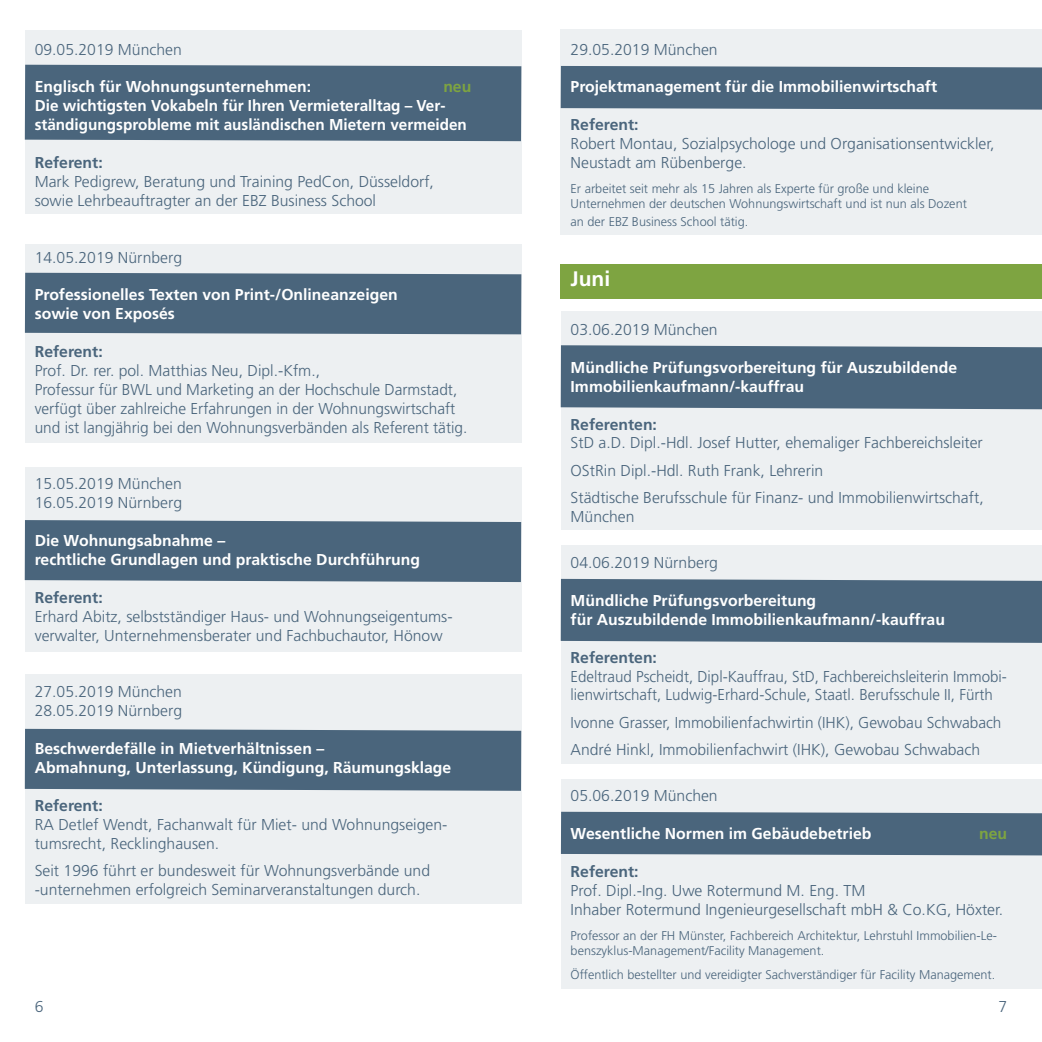
<style>
.page{position:relative;width:1042px;height:1042px;background:#fff}
.page>*{position:absolute;margin:0;border:0;box-sizing:border-box;transform-origin:0 0}
.t1{font:700 21px "Frutiger";color:#fff}
.t2{font:300 15.75px/18.9px "Frutiger";color:#4a657c}
.t3{font:700 15.75px/18.9px "Frutiger";color:#fff}
.t4{font:300 15.75px/18.9px "Frutiger";color:#4a657c;scale:.96 1}
.t5{font:700 15.75px "Frutiger";color:#4a657c}
.t6{font:700 15.75px "Frutiger";color:#7ea441}
.t7{font:300 12.6px/15.2px "Frutiger";color:#4a657c}
</style>
<div class="page">
<div style="left:561px;top:779px;width:481px;height:210px;background:#edf0f2"></div>
<div style="left:561px;top:812px;width:481px;height:43px;background:#4a657c"></div>
<div style="left:561px;top:312px;width:481px;height:218px;background:#edf0f2"></div>
<div style="left:561px;top:345px;width:481px;height:64px;background:#4a657c"></div>
<div style="left:561px;top:545px;width:481px;height:219px;background:#edf0f2"></div>
<div style="left:561px;top:579px;width:481px;height:64px;background:#4a657c"></div>
<div style="left:25px;top:467px;width:496px;height:184px;background:#edf0f2"></div>
<div style="left:25px;top:520px;width:496px;height:62px;background:#4a657c"></div>
<div style="left:25px;top:30px;width:496px;height:183px;background:#edf0f2"></div>
<div style="left:25px;top:65px;width:496px;height:76px;background:#4a657c"></div>
<div style="left:25px;top:244px;width:496px;height:198px;background:#edf0f2"></div>
<div style="left:25px;top:273px;width:496px;height:61px;background:#4a657c"></div>
<div style="left:561px;top:264px;width:481px;height:35px;background:#7ea441"></div>
<div style="left:25px;top:674px;width:496px;height:230px;background:#edf0f2"></div>
<div style="left:25px;top:729px;width:496px;height:62px;background:#4a657c"></div>
<div style="left:561px;top:30px;width:481px;height:205px;background:#edf0f2"></div>
<div style="left:561px;top:66px;width:481px;height:44px;background:#4a657c"></div>
<p class="t2" style="left:35px;top:41px;width:149px">09.05.2019 München</p>
<p class="t3" style="left:35px;top:79px;width:278px">Englisch für Wohnungsunternehmen:</p>
<p class="t6" style="left:443px;top:81px;width:30px">neu</p>
<p class="t3" style="left:35px;top:98px;width:434px">Die wichtigsten Vokabeln für Ihren Vermieteralltag – Ver&shy;ständigungsprobleme mit ausländischen Mietern vermeiden</p>
<p class="t5" style="left:35px;top:156px;width:69px">Referent:</p>
<p class="t2" style="left:35px;top:173px;width:401px">Mark Pedigrew, Beratung und Training PedCon, Düsseldorf, sowie Lehrbeauftragter an der EBZ Business School</p>
<p class="t2" style="left:35px;top:249px;width:149px">14.05.2019 Nürnberg</p>
<p class="t3" style="left:35px;top:287px;width:364px">Professionelles Texten von Print-/Onlineanzeigen sowie von Exposés</p>
<p class="t5" style="left:35px;top:345px;width:69px">Referent:</p>
<p class="t2" style="left:35px;top:362px;width:434px">Prof. Dr. rer. pol. Matthias Neu, Dipl.-Kfm.,<br>Professur für BWL und Marketing an der Hochschule Darmstadt, verfügt über zahlreiche Erfahrungen in der Wohnungswirtschaft und ist langjährig bei den Wohnungsverbänden als Referent tätig.</p>
<p class="t2" style="left:35px;top:476px;width:149px">15.05.2019 München<br>16.05.2019 Nürnberg</p>
<p class="t3" style="left:35px;top:532px;width:387px">Die Wohnungsabnahme –<br>rechtliche Grundlagen und praktische Durchführung</p>
<p class="t5" style="left:35px;top:591px;width:69px">Referent:</p>
<p class="t2" style="left:35px;top:608px;width:419px">Erhard Abitz, selbstständiger Haus- und Wohnungseigentums&shy;verwalter, Unternehmensberater und Fachbuchautor, Hönow</p>
<p class="t2" style="left:35px;top:683px;width:149px">27.05.2019 München<br>28.05.2019 Nürnberg</p>
<p class="t3" style="left:35px;top:740px;width:418px">Beschwerdefälle in Mietverhältnissen –<br>Abmahnung, Unterlassung, Kündigung, Räumungsklage</p>
<p class="t5" style="left:35px;top:799px;width:69px">Referent:</p>
<p class="t2" style="left:35px;top:816px;width:414px">RA Detlef Wendt, Fachanwalt für Miet- und Wohnungseigen&shy;tumsrecht, Recklinghausen.</p>
<p class="t2" style="left:35px;top:862px;width:397px">Seit 1996 führt er bundesweit für Wohnungsverbände und -unternehmen erfolgreich Seminarveranstaltungen durch.</p>
<p class="t2" style="left:570px;top:41px;width:149px">29.05.2019 München</p>
<p class="t3" style="left:570px;top:79px;width:368px">Projektmanagement für die Immobilienwirtschaft</p>
<p class="t5" style="left:570px;top:118px;width:69px">Referent:</p>
<p class="t2" style="left:570px;top:135px;width:425px">Robert Montau, Sozialpsychologe und Organisationsentwickler,<br>Neustadt am Rübenberge.</p>
<p class="t7" style="left:570px;top:182px;width:398px">Er arbeitet seit mehr als 15 Jahren als Experte für große und kleine<br>Unternehmen der deutschen Wohnungswirtschaft und ist nun als Dozent</p>
<p class="t7" style="left:570px;top:215px;width:179px">an der EBZ Business School tätig.</p>
<h1 class="t1" style="left:570px;top:271px;width:41px">Juni</h1>
<p class="t2" style="left:570px;top:321px;width:149px">03.06.2019 München</p>
<p class="t3" style="left:570px;top:359px;width:388px">Mündliche Prüfungsvorbereitung für Auszubildende<br>Immobilienkaufmann/-kauffrau</p>
<p class="t5" style="left:570px;top:418px;width:88px">Referenten:</p>
<p class="t2" style="left:570px;top:430px;width:415px;line-height:27.3px">StD a.D. Dipl.-Hdl. Josef Hutter, ehemaliger Fachbereichsleiter<br>OStRin Dipl.-Hdl. Ruth Frank, Lehrerin<br>Städtische Berufsschule für Finanz- und Immobilienwirtschaft,</p>
<p class="t2" style="left:570px;top:508px;width:65px">München</p>
<p class="t2" style="left:570px;top:554px;width:149px">04.06.2019 Nürnberg</p>
<p class="t3" style="left:570px;top:592px;width:376px">Mündliche Prüfungsvorbereitung<br>für Auszubildende Immobilienkaufmann/-kauffrau</p>
<p class="t5" style="left:570px;top:651px;width:88px">Referenten:</p>
<p class="t4" style="left:570px;top:668px;width:456px">Edeltraud Pscheidt, Dipl-Kauffrau, StD, Fachbereichsleiterin Immobi&shy;lienwirtschaft, Ludwig-Erhard-Schule, Staatl. Berufsschule II, Fürth</p>
<p class="t2" style="left:570px;top:710px;width:432px;line-height:27.3px">Ivonne Grasser, Immobilienfachwirtin (IHK), Gewobau Schwabach<br>André Hinkl, Immobilienfachwirt (IHK), Gewobau Schwabach</p>
<p class="t2" style="left:570px;top:787px;width:149px">05.06.2019 München</p>
<p class="t3" style="left:570px;top:825px;width:302px">Wesentliche Normen im Gebäudebetrieb</p>
<p class="t6" style="left:979px;top:827px;width:30px">neu</p>
<p class="t5" style="left:570px;top:865px;width:69px">Referent:</p>
<p class="t2" style="left:570px;top:882px;width:434px">Prof. Dipl.-Ing. Uwe Rotermund M. Eng. TM<br>Inhaber Rotermund Ingenieurgesellschaft mbH &amp; Co.KG, Höxter.</p>
<p class="t7" style="left:570px;top:929px;width:428px">Professor an der FH Münster, Fachbereich Architektur, Lehrstuhl Immobilien-Le&shy;benszyklus-Management/Facility Management.</p>
<p class="t7" style="left:570px;top:967px;width:426px">Öffentlich bestellter und vereidigter Sachverständiger für Facility Management.</p>
<p class="t2" style="left:35px;top:998px;width:10px">6</p>
<p class="t2" style="left:998px;top:998px;width:10px">7</p>
</div>
